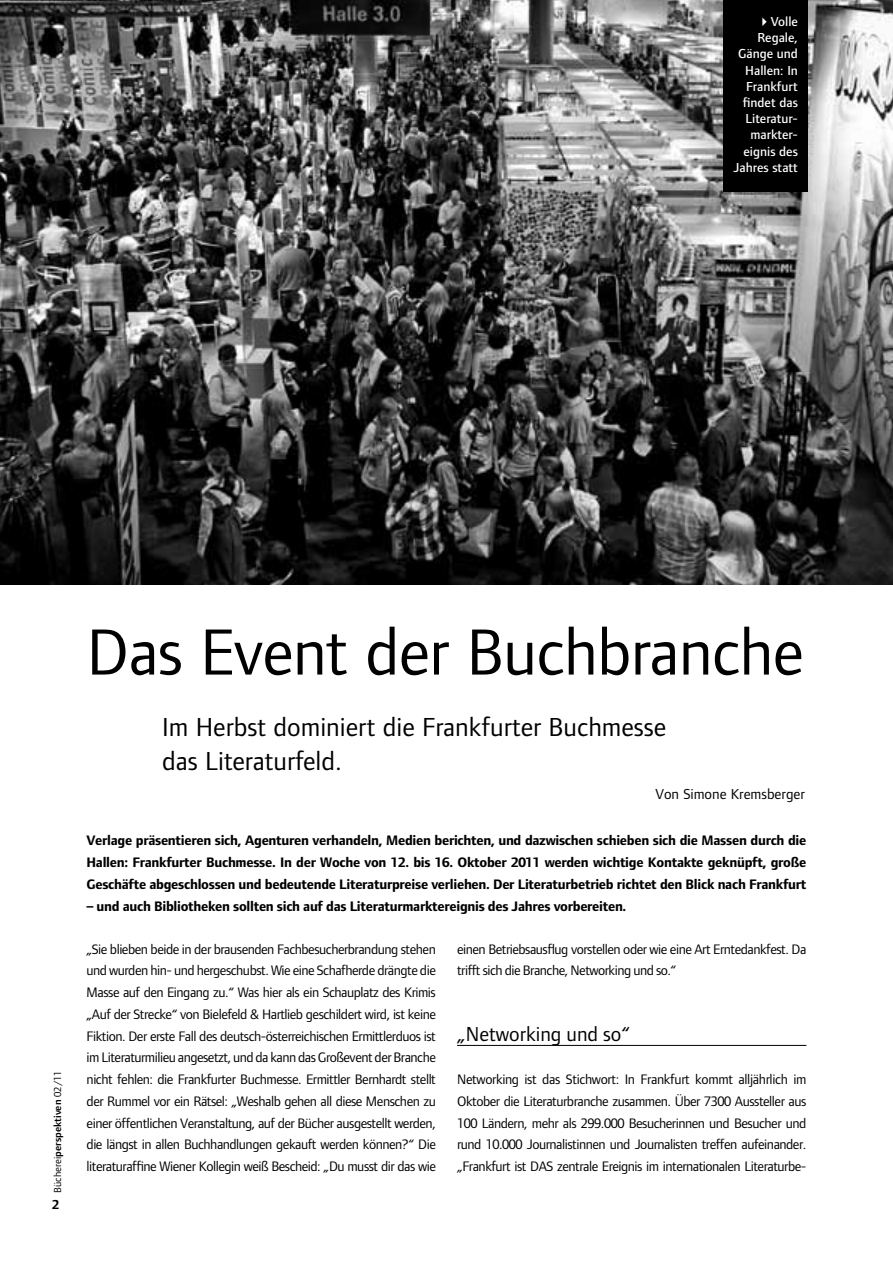
<style>
.page{position:relative;width:893px;height:1263px;background:#fff}
.page>*{position:absolute;margin:0;border:0;box-sizing:border-box;transform-origin:0 0}
.t1{font:67.5px "Foundry Form Sans";letter-spacing:-.01em;color:#000}
.t2{font:27px/33.3px "Foundry Form Sans";color:#000}
.t3{font:21px "Foundry Form Sans";color:#000}
.t4{font:15px "Foundry Form Sans";color:#000}
.t5{font:14.25px/21.8px "Foundry Form Sans";letter-spacing:-.035em;color:#000;text-align:justify}
.t6{font:700 14.25px/21.8px "Foundry Form Sans";letter-spacing:-.02em;color:#000;text-align:justify}
.t7{font:500 13.5px/16.2px "Foundry Form Sans";color:#fff;text-align:right}
.t8{font:700 13.5px "Foundry Form Sans";color:#000}
.t9{font:10.5px "Foundry Form Sans";color:#000}
.s1{font-weight:600}
</style>
<div class="page">
<hr style="left:457px;top:1045px;width:349px;height:1px;background:#000">
<img style="left:0;top:0;width:893px;height:585px">
<div style="left:724px;top:0;width:84px;height:192px;background:#000"></div>
<p class="t7" style="left:734px;top:13px;width:66px">✔Volle<br>Regale,<br>Gänge und<br>Hallen: In<br>Frankfurt findet das<br>Literatur&shy;markter&shy;eignis des<br>Jahres statt</p>
<p class="t9" style="left:52px;top:1193px;width:124px;rotate:-90deg">Bücherei<span class="s1">perspektiven</span> 02/11</p>
<p class="t8" style="left:52px;top:1197px;width:9px">2</p>
<h1 class="t1" style="left:87px;top:614px;width:719px">Das Event der Buchbranche</h1>
<h2 class="t2" style="left:162px;top:710px;width:506px">Im Herbst dominiert die Frankfurter Buchmesse das Literaturfeld.</h2>
<p class="t4" style="left:656px;top:786px;width:151px">Von Simone Kremsberger</p>
<p class="t6" style="left:87px;top:830px;width:721px">Verlage präsentieren sich, Agenturen verhandeln, Medien berichten, und dazwischen schieben sich die Massen durch die Hallen: Frankfurter Buchmesse. In der Woche von 12. bis 16. Oktober 2011 werden wichtige Kontakte geknüpft, große Geschäfte abgeschlossen und bedeutende Literaturpreise verliehen. Der Literaturbetrieb richtet den Blick nach Frankfurt</p>
<p class="t6" style="left:87px;top:895px;width:541px">– und auch Bibliotheken sollten sich auf das Literaturmarktereignis des Jahres vorbereiten.</p>
<p class="t5" style="left:87px;top:938px;width:351px">„Sie blieben beide in der brausenden Fachbesucherbrandung stehen und wurden hin- und hergeschubst. Wie eine Schafherde drängte die Masse auf den Eingang zu.“ Was hier als ein Schauplatz des Krimis „Auf der Strecke“ von Bielefeld &amp; Hartlieb geschildert wird, ist keine Fiktion. Der erste Fall des deutsch-österreichischen Ermittlerduos ist im Literaturmilieu angesetzt, und da kann das Großevent der Branche nicht fehlen: die Frankfurter Buchmesse. Ermittler Bernhardt stellt der Rummel vor ein Rätsel: „Weshalb gehen all diese Menschen zu einer öffentlichen Veranstaltung, auf der Bücher ausgestellt werden, die längst in allen Buchhandlungen gekauft werden können?“ Die literaturaffine Wiener Kollegin weiß Bescheid: „Du musst dir das wie</p>
<p class="t5" style="left:457px;top:938px;width:351px">einen Betriebsausflug vorstellen oder wie eine Art Erntedankfest. Da trifft sich die Branche, Networking und so.“</p>
<h3 class="t3" style="left:457px;top:1022px;width:174px">„Networking und so“</h3>
<p class="t5" style="left:457px;top:1068px;width:351px">Networking ist das Stichwort: In Frankfurt kommt alljährlich im Oktober die Literaturbranche zusammen. Über 7300 Aussteller aus 100 Ländern, mehr als 299.000 Besucherinnen und Besucher und rund 10.000 Journalistinnen und Journalisten treffen aufeinander. „Frankfurt ist DAS zentrale Ereignis im internationalen Literaturbe-</p>
</div>
